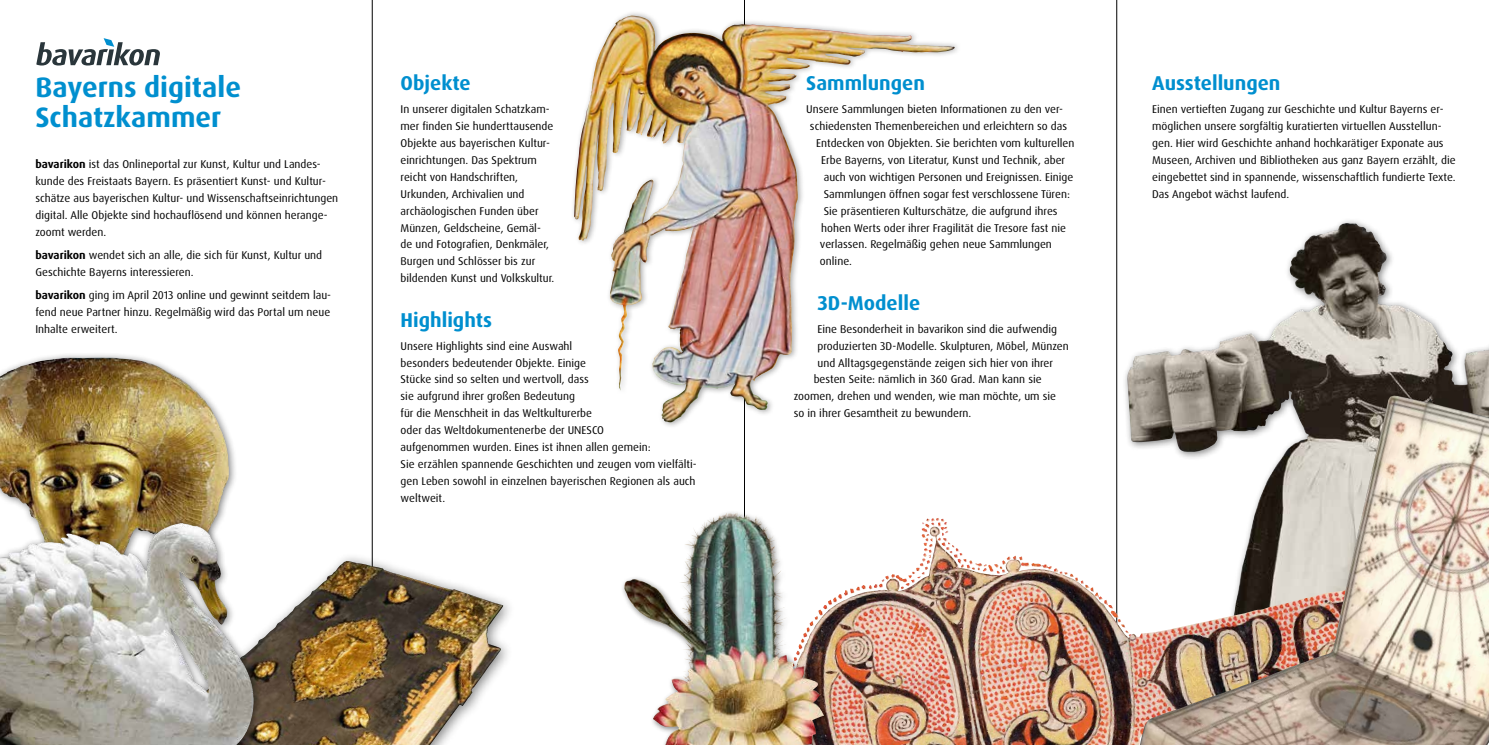
<style>
.page{position:relative;width:1489px;height:745px;background:#fff}
.page>*{position:absolute;margin:0;border:0;box-sizing:border-box;transform-origin:0 0}
.t1{font:700 28.12px/30px "Dax Pro";color:#008fcf}
.t2{font:700 20px "Dax Pro";color:#008fcf}
.t3{font:11.25px/16.9px "Dax Pro";color:#000}
.s1{font-weight:700}
</style>
<div class="page">
<hr style="left:372px;top:0;width:1px;height:744px;background:#000">
<hr style="left:744px;top:0;width:1px;height:744px;background:#000">
<hr style="left:1116px;top:0;width:1px;height:744px;background:#000">
<div style="left:1121px;top:218px;width:367px;height:526px;background:#000;opacity:.5"></div>
<img style="left:1252px;top:223px;width:91px;height:118px">
<div style="left:170px;top:552px;width:346px;height:192px;background:#fff"></div>
<img style="left:262px;top:560px;width:241px;height:184px">
<div style="left:0;top:353px;width:237px;height:258px;background:#000;opacity:.5"></div>
<img style="left:0;top:357px;width:105px;height:160px">
<div style="left:0;top:517px;width:262px;height:227px;background:#000;opacity:.5"></div>
<img style="left:124px;top:522px;width:56px;height:48px">
<img style="left:831px;top:527px;width:553px;height:217px">
<img style="left:921px;top:518px;width:27px;height:22px">
<div style="left:570px;top:10px;width:391px;height:418px;background:#000;opacity:.35"></div>
<img style="left:574px;top:16px;width:56px;height:224px">
<svg style="left:36px;top:38px;width:124px;height:27px"></svg>
<img style="left:1337px;top:395px;width:57px;height:233px">
<div style="left:620px;top:509px;width:211px;height:235px;background:#000;opacity:.5"></div>
<img style="left:622px;top:512px;width:115px;height:147px">
<h1 class="t1" style="left:35px;top:72px;width:207px">Bayerns digitale<br>Schatzkammer</h1>
<p class="t3" style="left:35px;top:156px;width:304px"><span class="s1">bavarikon</span> ist das Onlineportal zur Kunst, Kultur und Landes&shy;kunde des Freistaats Bayern. Es präsentiert Kunst- und Kultur&shy;schätze aus bayerischen Kultur- und Wissenschaftseinrichtungen digital. Alle Objekte sind hochauflösend und können herange&shy;zoomt werden.</p>
<p class="t3" style="left:35px;top:246px;width:288px"><span class="s1">bavarikon</span> wendet sich an alle, die sich für Kunst, Kultur und<br>Geschichte Bayerns interessieren.</p>
<p class="t3" style="left:35px;top:286px;width:297px;text-align:justify"><span class="s1">bavarikon</span> ging im April 2013 online und gewinnt seitdem lau&shy;fend neue Partner hinzu. Regelmäßig wird das Portal um neue Inhalte erweitert.</p>
<h2 class="t2" style="left:400px;top:70px;width:72px">Objekte</h2>
<p class="t3" style="left:400px;top:101px;width:155px">In unserer digitalen Schatzkam&shy;mer finden Sie hunderttausende<br>Objekte aus bayerischen Kultur&shy;einrichtungen. Das Spektrum reicht von Handschriften,<br>Urkunden, Archivalien und archäologischen Funden über<br>Münzen, Geldscheine, Gemäl&shy;de und Fotografien, Denkmäler,<br>Burgen und Schlösser bis zur bildenden Kunst und Volkskultur.</p>
<h2 class="t2" style="left:400px;top:307px;width:93px">Highlights</h2>
<p class="t3" style="left:400px;top:337px;width:297px">Unsere Highlights sind eine Auswahl<br>besonders bedeutender Objekte. Einige<br>Stücke sind so selten und wertvoll, dass<br>sie aufgrund ihrer großen Bedeutung<br>für die Menschheit in das Weltkulturerbe<br>oder das Weltdokumentenerbe der UNESCO<br>aufgenommen wurden. Eines ist ihnen allen gemein:<br>Sie erzählen spannende Geschichten und zeugen vom vielfälti&shy;gen Leben sowohl in einzelnen bayerischen Regionen als auch weltweit.</p>
<h2 class="t2" style="left:806px;top:70px;width:120px">Sammlungen</h2>
<p class="t3" style="left:806px;top:101px;width:258px">Unsere Sammlungen bieten Informationen zu den ver-</p>
<p class="t3" style="left:810px;top:118px;width:259px">schiedensten Themenbereichen und erleichtern so das</p>
<p class="t3" style="left:816px;top:134px;width:260px">Entdecken von Objekten. Sie berichten vom kulturellen</p>
<p class="t3" style="left:821px;top:151px;width:245px">Erbe Bayerns, von Literatur, Kunst und Technik, aber</p>
<p class="t3" style="left:823px;top:168px;width:251px">auch von wichtigen Personen und Ereignissen. Einige</p>
<p class="t3" style="left:823px;top:185px;width:248px">Sammlungen öffnen sogar fest verschlossene Türen:</p>
<p class="t3" style="left:823px;top:202px;width:235px">Sie präsentieren Kulturschätze, die aufgrund ihres</p>
<p class="t3" style="left:821px;top:219px;width:246px">hohen Werts oder ihrer Fragilität die Tresore fast nie</p>
<p class="t3" style="left:820px;top:236px;width:233px">verlassen. Regelmäßig gehen neue Sammlungen</p>
<p class="t3" style="left:820px;top:253px;width:33px">online.</p>
<h2 class="t2" style="left:817px;top:290px;width:104px">3D-Modelle</h2>
<p class="t3" style="left:817px;top:320px;width:241px">Eine Besonderheit in bavarikon sind die aufwendig</p>
<p class="t3" style="left:817px;top:337px;width:253px">produzierten 3D-Modelle. Skulpturen, Möbel, Münzen</p>
<p class="t3" style="left:817px;top:354px;width:237px">und Alltagsgegenstände zeigen sich hier von ihrer</p>
<p class="t3" style="left:813px;top:371px;width:229px">besten Seite: nämlich in 360 Grad. Man kann sie</p>
<p class="t3" style="left:793px;top:388px;width:264px">zoomen, drehen und wenden, wie man möchte, um sie</p>
<p class="t3" style="left:793px;top:405px;width:179px">so in ihrer Gesamtheit zu bewundern.</p>
<h2 class="t2" style="left:1152px;top:70px;width:130px">Ausstellungen</h2>
<p class="t3" style="left:1152px;top:101px;width:305px">Einen vertieften Zugang zur Geschichte und Kultur Bayerns er&shy;möglichen unsere sorgfältig kuratierten virtuellen Ausstellun&shy;gen. Hier wird Geschichte anhand hochkarätiger Exponate aus Museen, Archiven und Bibliotheken aus ganz Bayern erzählt, die eingebettet sind in spannende, wissenschaftlich fundierte Texte.<br>Das Angebot wächst laufend.</p>
</div>
